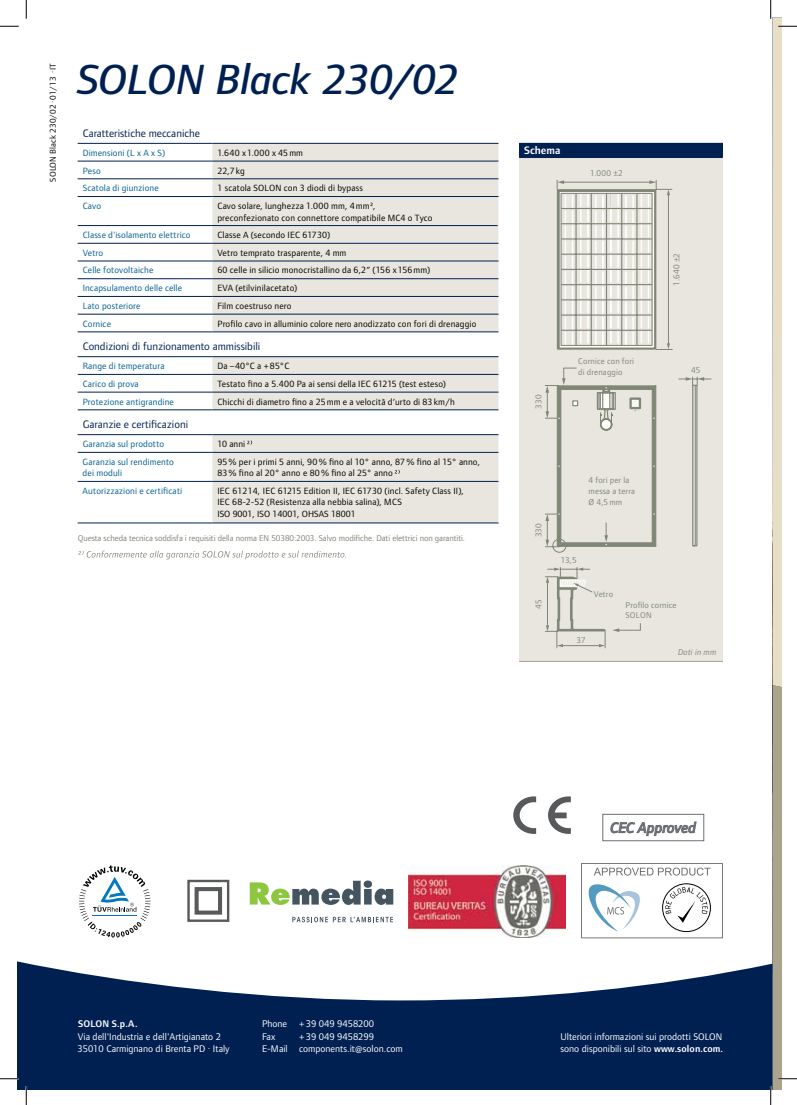
<style>
.page{position:relative;width:797px;height:1105px;background:#fff}
.page>*{position:absolute;margin:0;border:0;box-sizing:border-box;transform-origin:0 0}
.t1{font:43.75px "Foundry Form Sans OT2 Med Ita";letter-spacing:-.015em;color:#002052}
.t2{font:italic 15px "Foundry Form Sans Med";letter-spacing:-.005em;color:#6a6e74}
.t3{font:11.25px "Foundry Form Sans OT2";color:#002052}
.t4{font:600 11.25px "Foundry Form Sans OT2";color:#fff}
.t5{font:10px/12.5px "Foundry Form Sans OT2";color:#fff}
.t6{font:600 10px "Foundry Form Sans OT2";letter-spacing:.015em;color:#fff}
.t7{font:9.38px/11.9px "Foundry Form Sans OT2";letter-spacing:.015em;color:#000}
.t8{font:9.38px/11.9px "Foundry Form Sans OT2";letter-spacing:.015em;color:#005e90}
.t9{font:9.38px "Foundry Form Sans OT2";letter-spacing:.035em;color:#000}
.t10{font:8.75px "Foundry Form Sans OT2";letter-spacing:-.005em;color:#808776}
.t11{font:8.75px/10.6px "Foundry Form Sans OT2";letter-spacing:.02em;color:#808776}
.t12{font:8.75px "Foundry Form Sans OT2";letter-spacing:.01em;color:#000}
.t13{font:8.75px/10.6px "Foundry Form Sans OT2";letter-spacing:.015em;color:#808776}
.t14{font:italic 8.75px "Foundry Form Sans OT2";letter-spacing:.02em;color:#808776}
.s1{font-weight:600}
</style>
<div class="page">
<svg style="left:17px;top:961px;width:753px;height:128px;fill:#002052"></svg>
<div style="left:519px;top:143px;width:203px;height:15px;background:#002052"></div>
<div style="left:519px;top:158px;width:203px;height:503px;background:#e8e6df"></div>
<hr style="left:519px;top:661px;width:203px;height:1px;background:#aaa48c">
<svg style="left:556px;top:180px;width:116px;height:170px"></svg>
<hr style="left:668px;top:195px;width:1px;height:149px;background:#808776">
<svg style="left:545px;top:368px;width:112px;height:184px"></svg>
<svg style="left:678px;top:377px;width:33px;height:170px"></svg>
<svg style="left:545px;top:567px;width:61px;height:81px"></svg>
<svg style="left:612px;top:623px;width:29px;height:9px"></svg>
<div style="left:212px;top:144px;width:286px;height:188px;background:#e8e6df"></div>
<hr style="left:78px;top:143px;width:134px;height:1px;background:#002052">
<hr style="left:212px;top:143px;width:286px;height:1px;background:#002052">
<hr style="left:78px;top:161px;width:134px;height:1px;background:#002052">
<hr style="left:212px;top:161px;width:286px;height:1px;background:#002052">
<hr style="left:78px;top:178px;width:134px;height:1px;background:#002052">
<hr style="left:212px;top:178px;width:286px;height:1px;background:#002052">
<hr style="left:78px;top:196px;width:134px;height:1px;background:#002052">
<hr style="left:212px;top:196px;width:286px;height:1px;background:#002052">
<hr style="left:78px;top:225px;width:419px;height:1px;background:#002052">
<hr style="left:78px;top:243px;width:134px;height:1px;background:#002052">
<hr style="left:212px;top:243px;width:286px;height:1px;background:#002052">
<hr style="left:78px;top:261px;width:134px;height:1px;background:#002052">
<hr style="left:212px;top:261px;width:286px;height:1px;background:#002052">
<hr style="left:78px;top:278px;width:134px;height:1px;background:#002052">
<hr style="left:212px;top:278px;width:286px;height:1px;background:#002052">
<hr style="left:78px;top:296px;width:134px;height:1px;background:#002052">
<hr style="left:212px;top:296px;width:286px;height:1px;background:#002052">
<hr style="left:78px;top:314px;width:134px;height:1px;background:#002052">
<hr style="left:212px;top:314px;width:286px;height:1px;background:#002052">
<hr style="left:78px;top:332px;width:134px;height:1px;background:#002052">
<hr style="left:212px;top:332px;width:286px;height:1px;background:#002052">
<div style="left:212px;top:357px;width:286px;height:52px;background:#e8e6df"></div>
<hr style="left:78px;top:356px;width:134px;height:1px;background:#002052">
<hr style="left:212px;top:356px;width:286px;height:1px;background:#002052">
<hr style="left:78px;top:374px;width:134px;height:1px;background:#002052">
<hr style="left:212px;top:374px;width:286px;height:1px;background:#002052">
<hr style="left:78px;top:392px;width:134px;height:1px;background:#002052">
<hr style="left:212px;top:392px;width:286px;height:1px;background:#002052">
<hr style="left:78px;top:409px;width:134px;height:1px;background:#002052">
<hr style="left:212px;top:409px;width:286px;height:1px;background:#002052">
<hr style="left:78px;top:434px;width:134px;height:1px;background:#002052">
<hr style="left:212px;top:434px;width:286px;height:1px;background:#002052">
<hr style="left:212px;top:523px;width:286px;height:1px;background:#002052">
<hr style="left:78px;top:452px;width:134px;height:1px;background:#002052">
<hr style="left:78px;top:481px;width:134px;height:1px;background:#002052">
<hr style="left:78px;top:523px;width:134px;height:1px;background:#002052">
<svg style="left:212px;top:435px;width:286px;height:88px;background:#e0dfda"></svg>
<svg style="left:78px;top:551px;width:268px;height:8px"></svg>
<div style="left:187px;top:880px;width:42px;height:42px;border:2px solid #58595b"></div>
<div style="left:194px;top:887px;width:28px;height:28px;border:4px solid #58595b"></div>
<svg style="left:513px;top:796px;width:23px;height:38px"></svg>
<svg style="left:548px;top:796px;width:23px;height:38px"></svg>
<svg style="left:581px;top:863px;width:142px;height:75px"></svg>
<div style="left:602px;top:814px;width:102px;height:27px;border:1px solid #6a6e74"></div>
<svg style="left:610px;top:822px;width:86px;height:14px"></svg>
<svg style="left:79px;top:865px;width:71px;height:73px"></svg>
<svg style="left:250px;top:880px;width:143px;height:25px"></svg>
<svg style="left:292px;top:917px;width:101px;height:5px"></svg>
<img style="left:409px;top:865px;width:156px;height:73px">
<svg style="left:0;top:25px;width:19px;height:2px"></svg>
<svg style="left:0;top:1078px;width:19px;height:1px"></svg>
<svg style="left:25px;top:0;width:2px;height:19px"></svg>
<svg style="left:25px;top:1086px;width:2px;height:19px"></svg>
<svg style="left:770px;top:0;width:27px;height:1105px"></svg>
<p class="t12" style="left:47px;top:182px;width:120px;rotate:-90deg">SOLON Black 230/02 · 01/13 · IT</p>
<h1 class="t1" style="left:77px;top:48px;width:383px">SOLON Black 230/02</h1>
<p class="t3" style="left:83px;top:125px;width:119px">Caratteristiche meccaniche</p>
<p class="t8" style="left:83px;top:146px;width:84px">Dimensioni (L x A x S)</p>
<p class="t9" style="left:217px;top:146px;width:87px">1.640 x1.000 x 45mm</p>
<p class="t8" style="left:83px;top:164px;width:20px">Peso</p>
<p class="t7" style="left:217px;top:164px;width:29px">22,7kg</p>
<p class="t8" style="left:83px;top:182px;width:77px">Scatola di giunzione</p>
<p class="t7" style="left:217px;top:182px;width:147px">1 scatola SOLON con 3 diodi di bypass</p>
<p class="t8" style="left:83px;top:199px;width:20px">Cavo</p>
<p class="t7" style="left:217px;top:199px;width:216px">Cavo solare, lunghezza 1.000 mm, 4mm², preconfezionato con connettore compatibile MC4 o Tyco</p>
<p class="t8" style="left:83px;top:228px;width:109px">Classe d'isolamento elettrico</p>
<p class="t7" style="left:217px;top:228px;width:114px">Classe A (secondo IEC 61730)</p>
<p class="t8" style="left:83px;top:246px;width:22px">Vetro</p>
<p class="t7" style="left:217px;top:246px;width:130px">Vetro temprato trasparente, 4 mm</p>
<p class="t8" style="left:83px;top:264px;width:72px">Celle fotovoltaiche</p>
<p class="t7" style="left:217px;top:264px;width:214px">60 celle in silicio monocristallino da 6,2“ (156 x156mm)</p>
<p class="t8" style="left:83px;top:282px;width:101px">Incapsulamento delle celle</p>
<p class="t7" style="left:217px;top:282px;width:81px">EVA (etilvinilacetato)</p>
<p class="t8" style="left:83px;top:299px;width:59px">Lato posteriore</p>
<p class="t7" style="left:217px;top:299px;width:76px">Film coestruso nero</p>
<p class="t8" style="left:83px;top:317px;width:30px">Cornice</p>
<p class="t7" style="left:217px;top:317px;width:260px">Profilo cavo in alluminio colore nero anodizzato con fori di drenaggio</p>
<p class="t3" style="left:83px;top:339px;width:179px">Condizioni di funzionamento ammissibili</p>
<p class="t8" style="left:83px;top:359px;width:83px">Range di temperatura</p>
<p class="t7" style="left:217px;top:359px;width:73px">Da –40°C a +85°C</p>
<p class="t8" style="left:83px;top:377px;width:58px">Carico di prova</p>
<p class="t7" style="left:217px;top:377px;width:230px">Testato fino a 5.400 Pa ai sensi della IEC 61215 (test esteso)</p>
<p class="t8" style="left:83px;top:395px;width:93px">Protezione antigrandine</p>
<p class="t7" style="left:217px;top:395px;width:239px">Chicchi di diametro fino a 25mm e a velocità d‘urto di 83km/h</p>
<p class="t3" style="left:83px;top:417px;width:107px">Garanzie e certificazioni</p>
<p class="t8" style="left:83px;top:437px;width:83px">Garanzia sul prodotto</p>
<p class="t7" style="left:217px;top:437px;width:29px">10 anni</p>
<p class="t8" style="left:83px;top:455px;width:93px">Garanzia sul rendimento dei moduli</p>
<p class="t7" style="left:217px;top:455px;width:264px">95% per i primi 5 anni, 90% fino al 10° anno, 87% fino al 15° anno,<br>83% fino al 20° anno e 80% fino al 25° anno</p>
<p class="t8" style="left:83px;top:484px;width:101px">Autorizzazioni e certificati</p>
<p class="t7" style="left:217px;top:484px;width:248px">IEC 61214, IEC 61215 Edition II, IEC 61730 (incl. Safety Class II),<br>IEC 68-2-52 (Resistenza alla nebbia salina), MCS<br>ISO 9001, ISO 14001, OHSAS 18001</p>
<p class="t10" style="left:78px;top:532px;width:389px">Questa scheda tecnica soddisfa i requisiti della norma EN 50380:2003. Salvo modifiche. Dati elettrici non garantiti.</p>
<p class="t4" style="left:524px;top:142px;width:38px">Schema</p>
<p class="t10" style="left:590px;top:167px;width:34px">1.000 ±2</p>
<p class="t10" style="left:670px;top:286px;width:34px;rotate:-90deg">1.640 ±2</p>
<p class="t10" style="left:532px;top:409px;width:16px;rotate:-90deg">330</p>
<p class="t13" style="left:578px;top:355px;width:57px">Cornice con fori di drenaggio</p>
<p class="t10" style="left:691px;top:364px;width:11px">45</p>
<p class="t10" style="left:532px;top:537px;width:16px;rotate:-90deg">330</p>
<p class="t10" style="left:532px;top:609px;width:11px;rotate:-90deg">45</p>
<p class="t11" style="left:588px;top:475px;width:48px">4 fori per la messa a terra<br>Ø 4,5mm</p>
<p class="t10" style="left:561px;top:554px;width:17px">13,5</p>
<p class="t10" style="left:593px;top:588px;width:21px">Vetro</p>
<p class="t11" style="left:625px;top:599px;width:53px">Profilo cornice<br>SOLON</p>
<p class="t10" style="left:576px;top:633px;width:11px">37</p>
<p class="t14" style="left:678px;top:646px;width:40px">Dati in mm</p>
<h2 class="t2" style="left:610px;top:819px;width:87px">CEC Approved</h2>
<p class="t6" style="left:78px;top:1016px;width:61px">SOLON S.p.A.</p>
<p class="t5" style="left:262px;top:1017px;width:114px">Phone +39 049 9458200</p>
<p class="t5" style="left:78px;top:1029px;width:145px">Via dell'Industria e dell'Artigianato 2</p>
<p class="t5" style="left:262px;top:1029px;width:15px">Fax</p>
<p class="t5" style="left:299px;top:1029px;width:76px">+39 049 9458299</p>
<p class="t5" style="left:77px;top:1042px;width:154px">35010 Carmignano di Brenta PD · Italy</p>
<p class="t5" style="left:262px;top:1042px;width:142px">E-Mail components.it@solon.com</p>
<p class="t5" style="left:560px;top:1029px;width:164px">Ulteriori informazioni sui prodotti SOLON sono disponibili sul sito <span class="s1">www.solon.com.</span></p>
</div>
